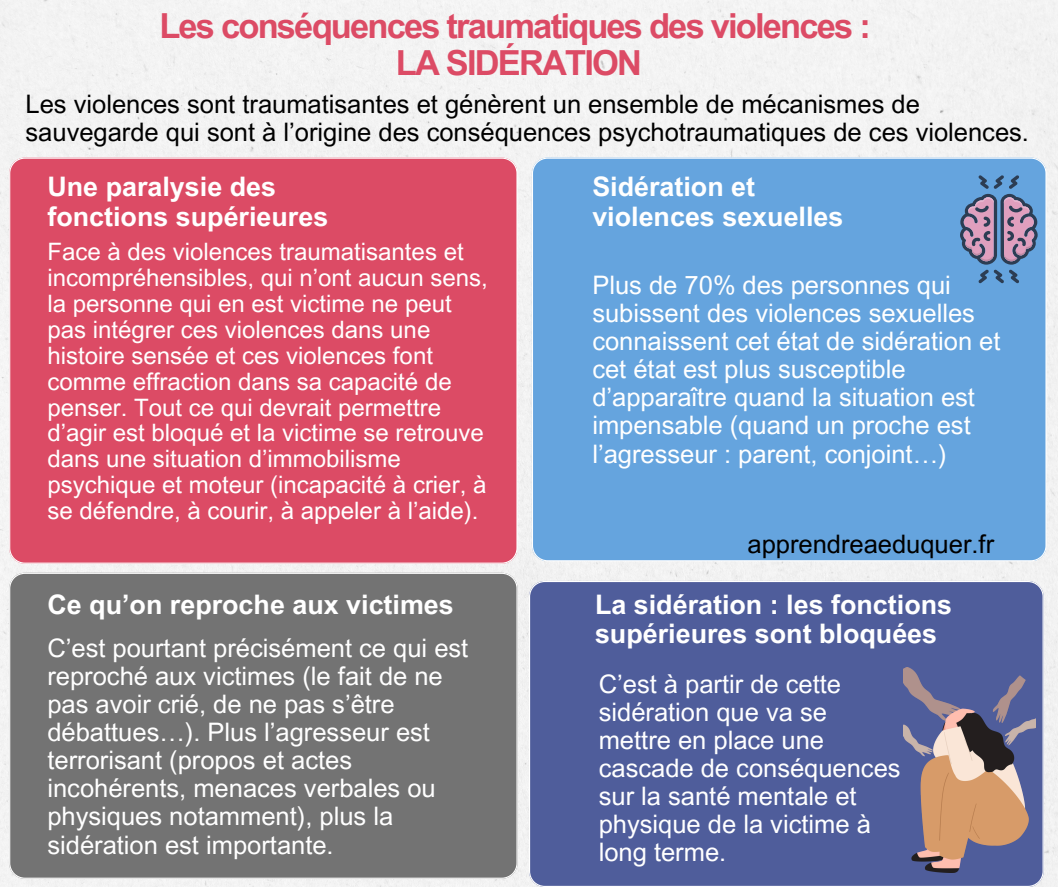
<style>
.page{position:relative;width:1058px;height:887px;background:#fff}
.page>*{position:absolute;margin:0;border:0;box-sizing:border-box;transform-origin:0 0}
.t1{font:700 34.5px/37.2px "Arial MT Pro";letter-spacing:-.055em;color:#dc4b65;text-align:center}
.t2{font:700 26.85px/29.2px "Arial MT Pro";color:#fff}
.t3{font:25.5px/28.2px "Arial MT Pro";color:#fff}
.t4{font:25.5px/28.2px "Arial MT Pro";color:#000}
.t5{font:24px/25.8px "Arial MT Pro";color:#fff}
</style>
<div class="page">
<div style="left:0;top:0;width:1058px;height:886px;background:#f3f3f3"></div>
<div style="left:9px;top:157px;width:508px;height:406px;background:#dc4b65"></div>
<div style="left:532px;top:157px;width:514px;height:404px;background:#65a4de"></div>
<div style="left:9px;top:572px;width:508px;height:306px;background:#737373"></div>
<div style="left:529px;top:581px;width:514px;height:305px;background:#4f5d9b"></div>
<img style="left:903px;top:667px;width:132px;height:205px">
<svg style="left:960px;top:175px;width:77px;height:108px;background:#7a88b1"></svg>
<h3 class="t1" style="left:159px;top:12px;width:713px">Les conséquences traumatiques des violences :<br>LA SIDÉRATION</h3>
<h3 class="t4" style="left:26px;top:93px;width:1005px">Les violences sont traumatisantes et génèrent un ensemble de mécanismes de sauvegarde qui sont à l’origine des conséquences psychotraumatiques de ces violences.</h3>
<h1 class="t2" style="left:47px;top:176px;width:282px">Une paralysie des fonctions supérieures</h1>
<h3 class="t5" style="left:47px;top:242px;width:442px">Face à des violences traumatisantes et incompréhensibles, qui n’ont aucun sens, la personne qui en est victime ne peut pas intégrer ces violences dans une histoire sensée et ces violences font comme effraction dans sa capacité de penser. Tout ce qui devrait permettre d’agir est bloqué et la victime se retrouve dans une situation d’immobilisme psychique et moteur (incapacité à crier, à se défendre, à courir, à appeler à l’aide).</h3>
<p class="t2" style="left:47px;top:593px;width:408px">Ce qu’on reproche aux victimes</p>
<h3 class="t3" style="left:47px;top:636px;width:422px">C’est pourtant précisément ce qui est reproché aux victimes (le fait de ne pas avoir crié, de ne pas s’être débattues…). Plus l’agresseur est terrorisant (propos et actes incohérents, menaces verbales ou physiques notamment), plus la sidération est importante.</h3>
<h2 class="t2" style="left:592px;top:176px;width:253px">Sidération et violences sexuelles</h2>
<p class="t3" style="left:592px;top:274px;width:410px">Plus de 70% des personnes qui subissent des violences sexuelles connaissent cet état de sidération et cet état est plus susceptible d’apparaître quand la situation est impensable (quand un proche est l’agresseur : parent, conjoint…)</p>
<h2 class="t4" style="left:747px;top:532px;width:248px">apprendreaeduquer.fr</h2>
<h2 class="t2" style="left:595px;top:593px;width:358px">La sidération : les fonctions supérieures sont bloquées</h2>
<h2 class="t3" style="left:598px;top:672px;width:303px">C’est à partir de cette sidération que va se mettre en place une cascade de conséquences sur la santé mentale et physique de la victime à long terme.</h2>
</div>
